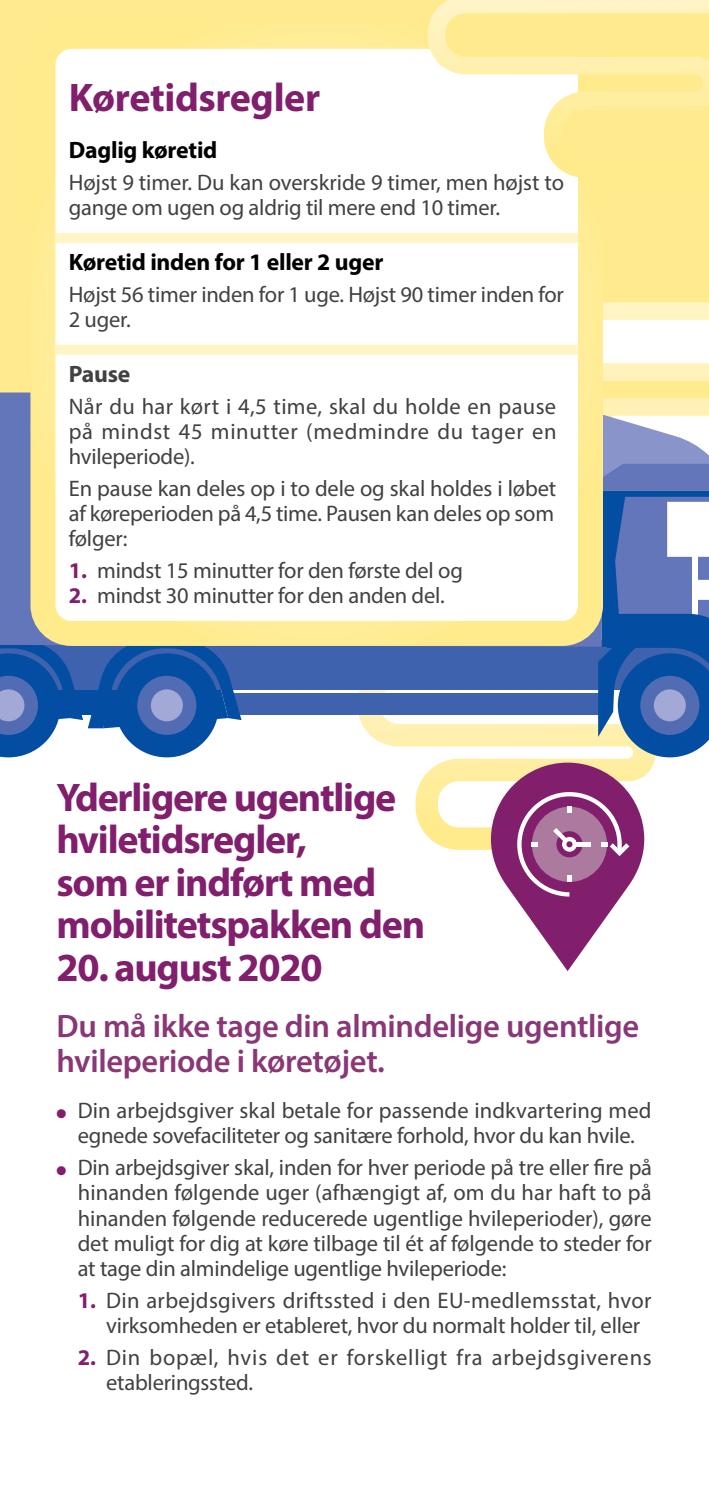
<style>
.page{position:relative;width:709px;height:1489px;background:#fff}
.page>*{position:absolute;margin:0;border:0;box-sizing:border-box;transform-origin:0 0}
.H1-TITLES_chapter{font:700 40px/42.5px "Myriad Pro";letter-spacing:-.03em;color:#811f6d}
.H1-TITLES_chapter-2{font:700 40px "Myriad Pro";letter-spacing:-.01em;color:#811f6d}
.Subtitles_purple{font:600 32.5px/35px "Myriad Pro";letter-spacing:-.01em;color:#893776}
.H2_Subtitles_with_li{font:700 23.75px "Myriad Pro";letter-spacing:-.01em;color:#000}
.H2-Subtitles_without{font:700 23.75px "Myriad Pro";letter-spacing:-.01em;color:#000}
.H2_Subtitles_with_li-2{font:700 23.75px "Myriad Pro";letter-spacing:-.01em;color:#414042}
.TEXT{font:22.5px/25px "Myriad Pro";letter-spacing:-.01em;color:#414042}
.TEXT-2{font:22.5px/25px "Myriad Pro";letter-spacing:.035em;color:#414042}
.s1{font-weight:700;color:#811f6d}
.s2{color:#811f6d}
</style>
<div class="page">
<svg style="left:346px;top:689px;width:145px;height:161px"></svg>
<div style="left:0;top:0;width:709px;height:622px;background:#ffeb8d"></div>
<svg style="left:603px;top:302px;width:106px;height:112px"></svg>
<div style="left:232px;top:693px;width:372px;height:22px;background:#3f62ae"></div>
<div style="left:0;top:640px;width:709px;height:49px;background:#3f62ae"></div>
<svg style="left:0;top:646px;width:241px;height:111px"></svg>
<div style="left:0;top:392px;width:49px;height:254px;background:#6376b9"></div>
<div style="left:43px;top:36px;width:547px;height:597px;background:#fff;border-radius:28px"></div>
<div style="left:30px;top:24px;width:573px;height:622px;border:25px solid #fff;border-radius:28px"></div>
<svg style="left:491px;top:414px;width:218px;height:557px"></svg>
<svg style="left:419px;top:0;width:290px;height:186px"></svg>
<div style="left:55px;top:233px;width:523px;height:10px;background:#fff4c4"></div>
<div style="left:55px;top:345px;width:523px;height:10px;background:#fff4c4"></div>
<h1 class="H1-TITLES_chapter-2" style="left:69px;top:71px;width:253px">Køretidsregler</h1>
<h2 class="H2-Subtitles_without" style="left:69px;top:135px;width:150px">Daglig køretid</h2>
<p class="TEXT" style="left:69px;top:170px;width:497px">Højst 9 timer. Du kan overskride 9 timer, men højst to gange om ugen og aldrig til mere end 10 timer.</p>
<h2 class="H2_Subtitles_with_li" style="left:69px;top:246px;width:316px">Køretid inden for 1 eller 2 uger</h2>
<p class="TEXT" style="left:69px;top:281px;width:496px">Højst 56 timer inden for 1 uge. Højst 90 timer inden for<br>2 uger.</p>
<h2 class="H2_Subtitles_with_li-2" style="left:69px;top:358px;width:63px">Pause</h2>
<p class="TEXT" style="left:69px;top:393px;width:489px;text-align:justify">Når du har kørt i 4,5 time, skal du holde en pause på mindst 45 minutter (medmindre du tager en hvileperiode).</p>
<p class="TEXT" style="left:69px;top:475px;width:489px;text-align:justify">En pause kan deles op i to dele og skal holdes i løbet af køreperioden på 4,5 time. Pausen kan deles op som følger:</p>
<p class="TEXT" style="left:69px;top:557px;width:396px"><span class="s1">1.</span> mindst 15 minutter for den første del og</p>
<p class="TEXT" style="left:69px;top:582px;width:377px"><span class="s1">2.</span> mindst 30 minutter for den anden del.</p>
<h1 class="H1-TITLES_chapter" style="left:56px;top:774px;width:370px">Yderligere ugentlige hviletidsregler,<br>som er indført med mobilitetspakken den</h1>
<h1 class="H1-TITLES_chapter" style="left:56px;top:944px;width:268px">20. august 2020</h1>
<h2 class="Subtitles_purple" style="left:56px;top:1007px;width:584px">Du må ikke tage din almindelige ugentlige hvileperiode i køretøjet.</h2>
<p class="TEXT" style="left:56px;top:1097px;width:596px;text-align:center"><span class="s2">●</span> Din arbejdsgiver skal betale for passende indkvartering med egnede sovefaciliteter og sanitære forhold, hvor du kan hvile.</p>
<p class="TEXT" style="left:78px;top:1154px;width:576px;text-align:justify;text-indent:-21px"><span class="s2">●</span> Din arbejdsgiver skal, inden for hver periode på tre eller fire på hinanden følgende uger (afhængigt af, om du har haft to på hinanden følgende reducerede ugentlige hvileperioder), gøre det muligt for dig at køre tilbage til ét af følgende to steder for at tage din almindelige ugentlige hvileperiode:</p>
<p class="TEXT" style="left:106px;top:1287px;width:547px;text-indent:-28px"><span class="s1">1.</span> Din arbejdsgivers driftssted i den EU-medlemsstat, hvor virksomheden er etableret, hvor du normalt holder til, eller</p>
<p class="TEXT-2" style="left:106px;top:1344px;width:547px;text-indent:-28px"><span class="s1">2.</span> Din bopæl, hvis det er forskelligt fra arbejdsgiverens etableringssted.</p>
</div>
